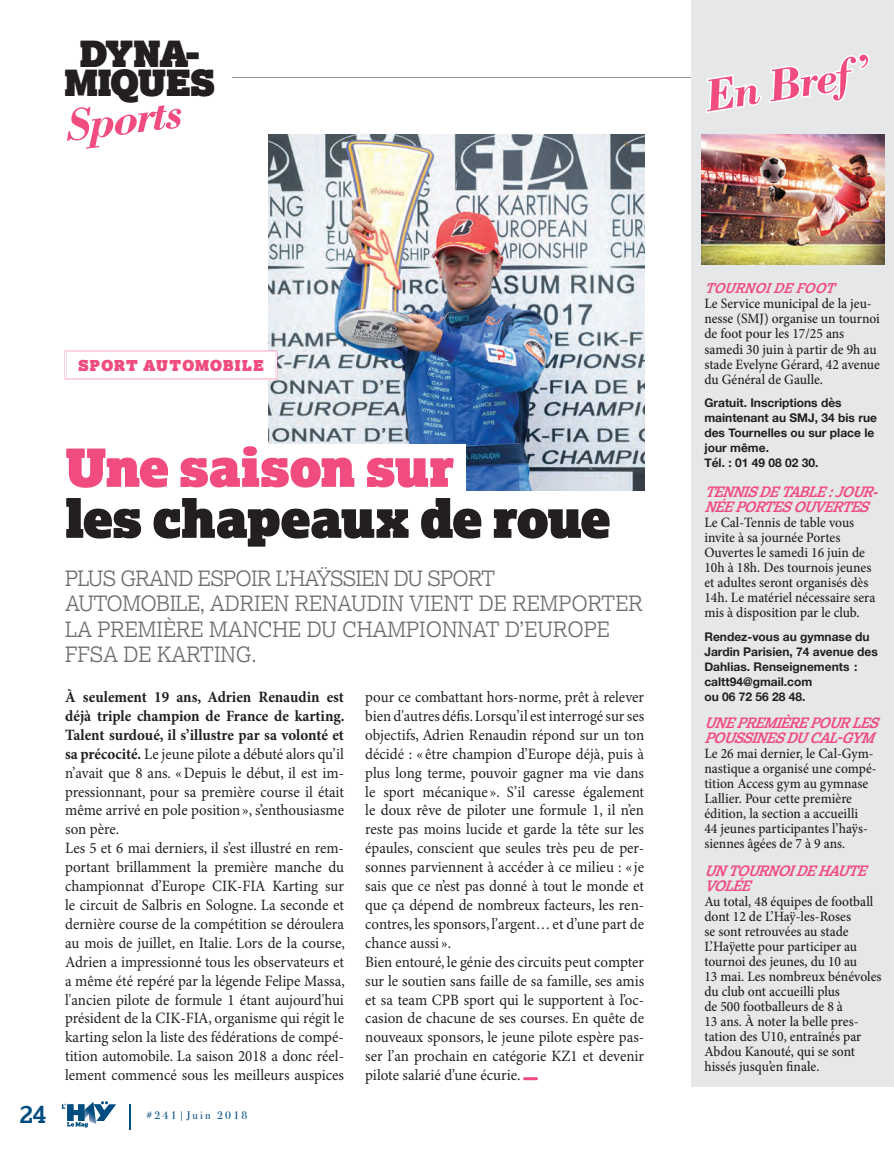
<style>
.page{position:relative;width:894px;height:1150px;background:#fff}
.page>*{position:absolute;margin:0;border:0;box-sizing:border-box;transform-origin:0 0}
.t1{font:52.5px "Lexia Advertising";letter-spacing:-.025em;color:#231f20}
.t2{font:52.5px "Lexia Advertising";letter-spacing:-.005em;color:#f04c7f}
.t3{font:italic 700 46.35px "Bodoni";color:#f04c7f}
.t4{font:35.85px/29.2px "Lexia Advertising";letter-spacing:-.015em;color:#231f20;text-align:center}
.t5{font:700 25.05px "Lexia";color:#014d80}
.t6{font:300 21px/25.2px "Lexia";letter-spacing:-.005em;color:#6c6d70}
.t7{font:15.75px/18.9px "Minion Pro";color:#231f20;scale:.95 1}
.t8{font:15px "Lexia Advertising";letter-spacing:.08em;color:#f04c7f}
.t9{font:500 14.25px/15px "Minion Pro";color:#231f20;scale:.95 1}
.t10{font:italic 700 14.25px/15px "Lexia";color:#f04c7f}
.t11{font:italic 700 13.5px "Lexia";color:#f04c7f}
.t12{font:700 12px/15px "Helvetica Neue";color:#231f20}
.t13{font:11.1px "Bodoni Svty Two ITCTT";letter-spacing:.2em;color:#014d80}
.s1{font-weight:700}
</style>
<div class="page">
<hr style="left:232px;top:77px;width:599px;height:1px;background:#939598">
<svg style="left:130px;top:1104px;width:1px;height:25px"></svg>
<svg style="left:62px;top:1101px;width:54px;height:26px"></svg>
<hr style="left:523px;top:1077px;width:15px;height:3px;background:#f04c7f;border-radius:2px">
<div style="left:692px;top:0;width:202px;height:1086px;background:#e6e7e9"></div>
<svg style="left:706px;top:53px;width:164px;height:60px"></svg>
<img style="left:701px;top:135px;width:183px;height:130px">
<img style="left:269px;top:135px;width:375px;height:355px">
<div style="left:65px;top:444px;width:400px;height:52px;background:#fff"></div>
<svg style="left:65px;top:350px;width:212px;height:30px"></svg>
<h3 class="t4" style="left:64px;top:38px;width:152px">DYNA-<br>MIQUES</h3>
<h2 class="t3" style="left:61px;top:97px;width:119px;rotate:-7deg">Sports</h2>
<p class="t8" style="left:78px;top:355px;width:187px">SPORT AUTOMOBILE</p>
<h1 class="t2" style="left:65px;top:433px;width:391px">Une saison sur</h1>
<h1 class="t1" style="left:65px;top:484px;width:547px">les chapeaux de roue</h1>
<h3 class="t6" style="left:65px;top:565px;width:579px">PLUS GRAND ESPOIR L’HAŸSSIEN DU SPORT<br>AUTOMOBILE, ADRIEN RENAUDIN VIENT DE REMPORTER LA PREMIÈRE MANCHE DU CHAMPIONNAT D’EUROPE FFSA DE KARTING.</h3>
<p class="t7" style="left:65px;top:688px;width:296px"><span class="s1">À seulement 19 ans, Adrien Renaudin est déjà triple champion de France de karting.<br>Talent surdoué, il s’illustre par sa volonté et sa précocité.</span> Le jeune pilote a débuté alors qu’il n’avait que 8 ans. « Depuis le début, il est im&shy;pressionnant, pour sa première course il était même arrivé en pole position », s’enthousiasme son père.<br>Les 5 et 6 mai derniers, il s’est illustré en rem&shy;portant brillamment la première manche du championnat d’Europe CIK-FIA Karting sur le circuit de Salbris en Sologne. La seconde et dernière course de la compétition se déroulera au mois de juillet, en Italie. Lors de la course, Adrien a impressionné tous les observateurs et a même été repéré par la légende Felipe Massa, l'ancien pilote de formule 1 étant aujourd'hui président de la CIK-FIA, organisme qui régit le karting selon la liste des fédérations de compé&shy;tition automobile. La saison 2018 a donc réel&shy;lement commencé sous les meilleurs auspices</p>
<p class="t7" style="left:365px;top:688px;width:295px">pour ce combattant hors-norme, prêt à relever bien d'autres défis. Lorsqu’il est interrogé sur ses objectifs, Adrien Renaudin répond sur un ton décidé : « être champion d’Europe déjà, puis à plus long terme, pouvoir gagner ma vie dans le sport mécanique ». S’il caresse également le doux rêve de piloter une formule 1, il n’en reste pas moins lucide et garde la tête sur les épaules, conscient que seules très peu de per&shy;sonnes parviennent à accéder à ce milieu : « je sais que ce n’est pas donné à tout le monde et que ça dépend de nombreux facteurs, les ren&shy;contres, les sponsors, l’argent… et d’une part de chance aussi ».<br>Bien entouré, le génie des circuits peut compter sur le soutien sans faille de sa famille, ses amis et sa team CPB sport qui le supportent à l’oc&shy;casion de chacune de ses courses. En quête de nouveaux sponsors, le jeune pilote espère pas&shy;ser l’an prochain en catégorie KZ1 et devenir pilote salarié d’une écurie.</p>
<h3 class="t5" style="left:20px;top:1098px;width:28px">24</h3>
<p class="t13" style="left:146px;top:1106px;width:103px">#241|Juin 2018</p>
<h2 class="t3" style="left:701px;top:68px;width:166px;rotate:-9deg">En Bref ’</h2>
<p class="t11" style="left:704px;top:280px;width:137px">TOURNOIDEFOOT</p>
<p class="t9" style="left:704px;top:296px;width:186px">Le Service municipal de la jeu&shy;nesse (SMJ) organise un tournoi de foot pour les 17/25 ans samedi 30 juin à partir de 9h au stade Evelyne Gérard, 42 avenue du Général de Gaulle.</p>
<p class="t12" style="left:704px;top:395px;width:174px">Gratuit. Inscriptions dès maintenant au SMJ, 34 bis rue des Tournelles ou sur place le jour même.<br>Tél. : 01 49 08 02 30.</p>
<p class="t10" style="left:704px;top:484px;width:180px">TENNISDETABLE:JOUR-<br>NÉEPORTESOUVERTES</p>
<p class="t9" style="left:704px;top:515px;width:181px">Le Cal-Tennis de table vous invite à sa journée Portes<br>Ouvertes le samedi 16 juin de<br>10h à 18h. Des tournois jeunes et adultes seront organisés dès<br>14h. Le matériel nécessaire sera mis à disposition par le club.</p>
<p class="t12" style="left:704px;top:629px;width:175px">Rendez-vous au gymnase du<br>Jardin Parisien, 74 avenue des<br>Dahlias. Renseignements : caltt94@gmail.com<br>ou 06 72 56 28 48.</p>
<p class="t10" style="left:704px;top:715px;width:181px">UNEPREMIÈREPOURLES<br>POUSSINESDUCAL-GYM</p>
<p class="t9" style="left:704px;top:746px;width:183px">Le 26 mai dernier, le Cal-Gym&shy;nastique a organisé une compé&shy;tition Access gym au gymnase<br>Lallier. Pour cette première édition, la section a accueilli<br>44 jeunes participantes l’haÿs&shy;siennes âgées de 7 à 9 ans.</p>
<p class="t10" style="left:704px;top:862px;width:169px">UNTOURNOIDEHAUTE<br>VOLÉE</p>
<p class="t9" style="left:704px;top:893px;width:188px">Au total, 48 équipes de football dont 12 de L’Haÿ-les-Roses<br>se sont retrouvées au stade<br>L’Haÿette pour participer au tournoi des jeunes, du 10 au<br>13 mai. Les nombreux bénévoles du club ont accueilli plus<br>de 500 footballeurs de 8 à<br>13 ans. À noter la belle pres&shy;tation des U10, entraînés par<br>Abdou Kanouté, qui se sont hissés jusqu’en nale.</p>
</div>
